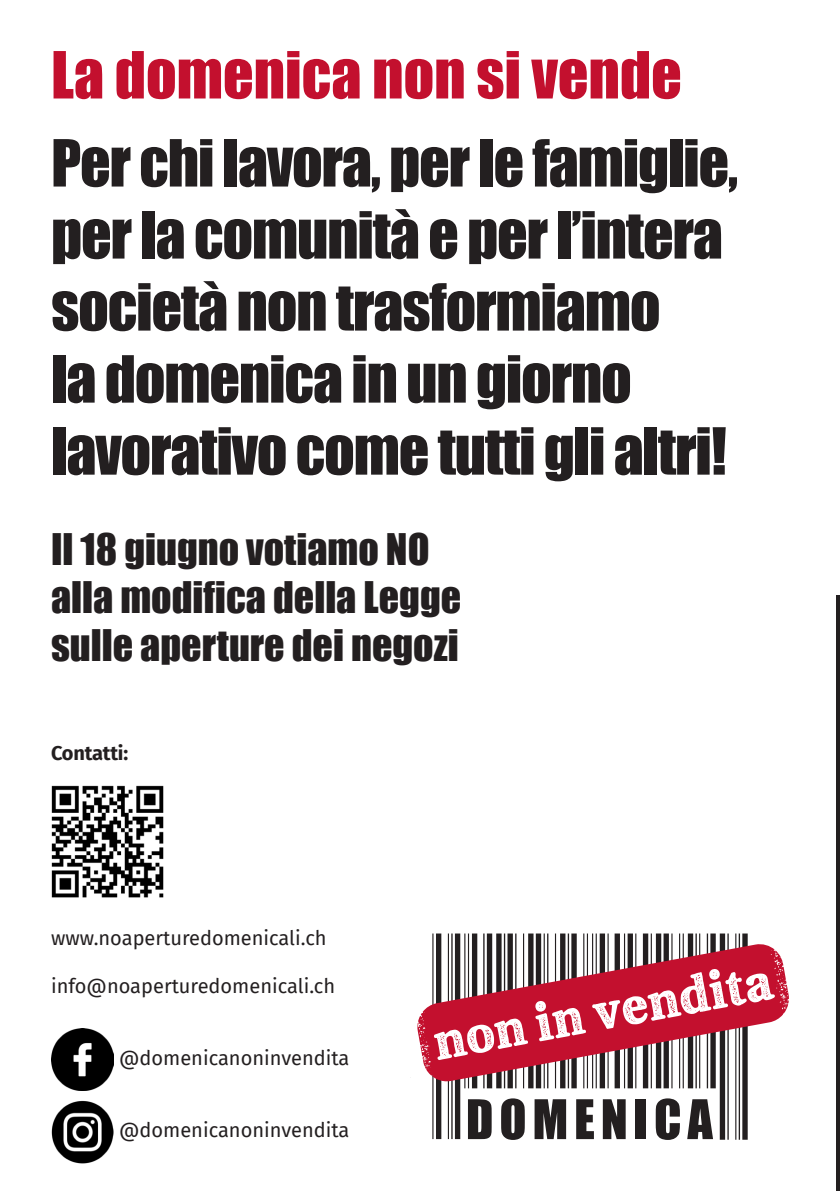
<style>
.page{position:relative;width:840px;height:1191px;background:#fff}
.page>*{position:absolute;margin:0;border:0;box-sizing:border-box;transform-origin:0 0}
.t1{font:60px/72px "Impact";letter-spacing:-.02em;color:#231f20}
.t2{font:60px "Impact";color:#c3102e}
.t3{font:40px/48px "Impact";color:#231f20}
.t4{font:20px "Fira Sans";color:#231f20}
.t5{font:700 20px "Fira Sans";letter-spacing:-.01em;color:#231f20}
</style>
<div class="page">
<hr style="left:836px;top:595px;width:3px;height:596px;background:#231f20">
<hr style="left:432px;top:933px;width:1px;height:206px;background:#231f20">
<div style="left:436px;top:933px;width:5px;height:206px;background:#231f20"></div>
<hr style="left:447px;top:933px;width:2px;height:206px;background:#231f20">
<hr style="left:451px;top:933px;width:1px;height:206px;background:#231f20">
<div style="left:454px;top:933px;width:6px;height:206px;background:#231f20"></div>
<hr style="left:464px;top:933px;width:1px;height:155px;background:#231f20">
<hr style="left:467px;top:933px;width:2px;height:155px;background:#231f20">
<div style="left:471px;top:933px;width:6px;height:155px;background:#231f20"></div>
<hr style="left:483px;top:933px;width:1px;height:155px;background:#231f20">
<div style="left:486px;top:933px;width:6px;height:155px;background:#231f20"></div>
<div style="left:496px;top:933px;width:5px;height:155px;background:#231f20"></div>
<hr style="left:503px;top:933px;width:2px;height:155px;background:#231f20">
<div style="left:507px;top:933px;width:5px;height:155px;background:#231f20"></div>
<hr style="left:515px;top:933px;width:1px;height:155px;background:#231f20">
<hr style="left:522px;top:933px;width:2px;height:155px;background:#231f20">
<div style="left:528px;top:933px;width:5px;height:155px;background:#231f20"></div>
<div style="left:535px;top:933px;width:6px;height:155px;background:#231f20"></div>
<hr style="left:543px;top:933px;width:1px;height:155px;background:#231f20">
<hr style="left:546px;top:933px;width:2px;height:155px;background:#231f20">
<hr style="left:554px;top:933px;width:1px;height:155px;background:#231f20">
<svg style="left:560px;top:933px;width:5px;height:155px"></svg>
<hr style="left:567px;top:933px;width:1px;height:155px;background:#231f20">
<div style="left:571px;top:933px;width:5px;height:155px;background:#231f20"></div>
<hr style="left:583px;top:933px;width:1px;height:155px;background:#231f20">
<hr style="left:586px;top:933px;width:1px;height:155px;background:#231f20">
<hr style="left:591px;top:933px;width:2px;height:155px;background:#231f20">
<hr style="left:595px;top:933px;width:1px;height:155px;background:#231f20">
<div style="left:599px;top:933px;width:5px;height:155px;background:#231f20"></div>
<hr style="left:607px;top:933px;width:1px;height:155px;background:#231f20">
<div style="left:614px;top:933px;width:5px;height:155px;background:#231f20"></div>
<hr style="left:623px;top:933px;width:1px;height:155px;background:#231f20">
<div style="left:627px;top:933px;width:5px;height:155px;background:#231f20"></div>
<hr style="left:635px;top:933px;width:1px;height:155px;background:#231f20">
<div style="left:642px;top:933px;width:6px;height:155px;background:#231f20"></div>
<hr style="left:650px;top:933px;width:1px;height:155px;background:#231f20">
<div style="left:655px;top:933px;width:6px;height:155px;background:#231f20"></div>
<div style="left:663px;top:933px;width:5px;height:155px;background:#231f20"></div>
<hr style="left:671px;top:933px;width:1px;height:155px;background:#231f20">
<hr style="left:678px;top:933px;width:1px;height:155px;background:#231f20">
<hr style="left:682px;top:933px;width:1px;height:155px;background:#231f20">
<div style="left:687px;top:933px;width:5px;height:155px;background:#231f20"></div>
<hr style="left:695px;top:933px;width:1px;height:155px;background:#231f20">
<hr style="left:698px;top:933px;width:1px;height:155px;background:#231f20">
<hr style="left:706px;top:933px;width:1px;height:155px;background:#231f20">
<div style="left:710px;top:933px;width:5px;height:155px;background:#231f20"></div>
<div style="left:719px;top:933px;width:5px;height:206px;background:#231f20"></div>
<hr style="left:727px;top:933px;width:1px;height:206px;background:#231f20">
<hr style="left:734px;top:933px;width:2px;height:206px;background:#231f20">
<hr style="left:738px;top:933px;width:1px;height:206px;background:#231f20">
<div style="left:742px;top:933px;width:5px;height:206px;background:#231f20"></div>
<svg style="left:417px;top:943px;width:371px;height:139px"></svg>
<svg style="left:433px;top:1018px;width:95px;height:42px;background:#d8677a"></svg>
<svg style="left:535px;top:1001px;width:50px;height:40px"></svg>
<svg style="left:591px;top:969px;width:183px;height:60px;background:#d3556a"></svg>
<svg style="left:468px;top:1099px;width:23px;height:40px"></svg>
<svg style="left:501px;top:1098px;width:23px;height:42px"></svg>
<svg style="left:534px;top:1099px;width:31px;height:40px"></svg>
<svg style="left:576px;top:1099px;width:17px;height:40px"></svg>
<svg style="left:602px;top:1099px;width:23px;height:40px"></svg>
<div style="left:635px;top:1099px;width:10px;height:40px;background:#231f20"></div>
<svg style="left:655px;top:1098px;width:24px;height:42px"></svg>
<svg style="left:687px;top:1099px;width:25px;height:40px"></svg>
<img style="left:51px;top:1028px;width:62px;height:62px">
<img style="left:51px;top:1101px;width:62px;height:62px">
<img style="left:51px;top:785px;width:113px;height:113px">
<p class="t2" style="left:51px;top:28px;width:632px">La domenica non si vende</p>
<p class="t1" style="left:51px;top:125px;width:688px">Per chi lavora, per le famiglie, per la comunità e per l’intera società non trasformiamo<br>la domenica in un giorno lavorativo come tutti gli altri!</p>
<p class="t3" style="left:51px;top:524px;width:411px">Il 18 giugno votiamo NO alla modifica della Legge sulle aperture dei negozi</p>
<p class="t5" style="left:51px;top:736px;width:79px">Contatti:</p>
<p class="t4" style="left:51px;top:923px;width:277px">www.noaperturedomenicali.ch</p>
<p class="t4" style="left:51px;top:971px;width:285px">info@noaperturedomenicali.ch</p>
<p class="t4" style="left:119px;top:1043px;width:231px">@domenicanoninvendita</p>
<p class="t4" style="left:119px;top:1115px;width:231px">@domenicanoninvendita</p>
</div>
